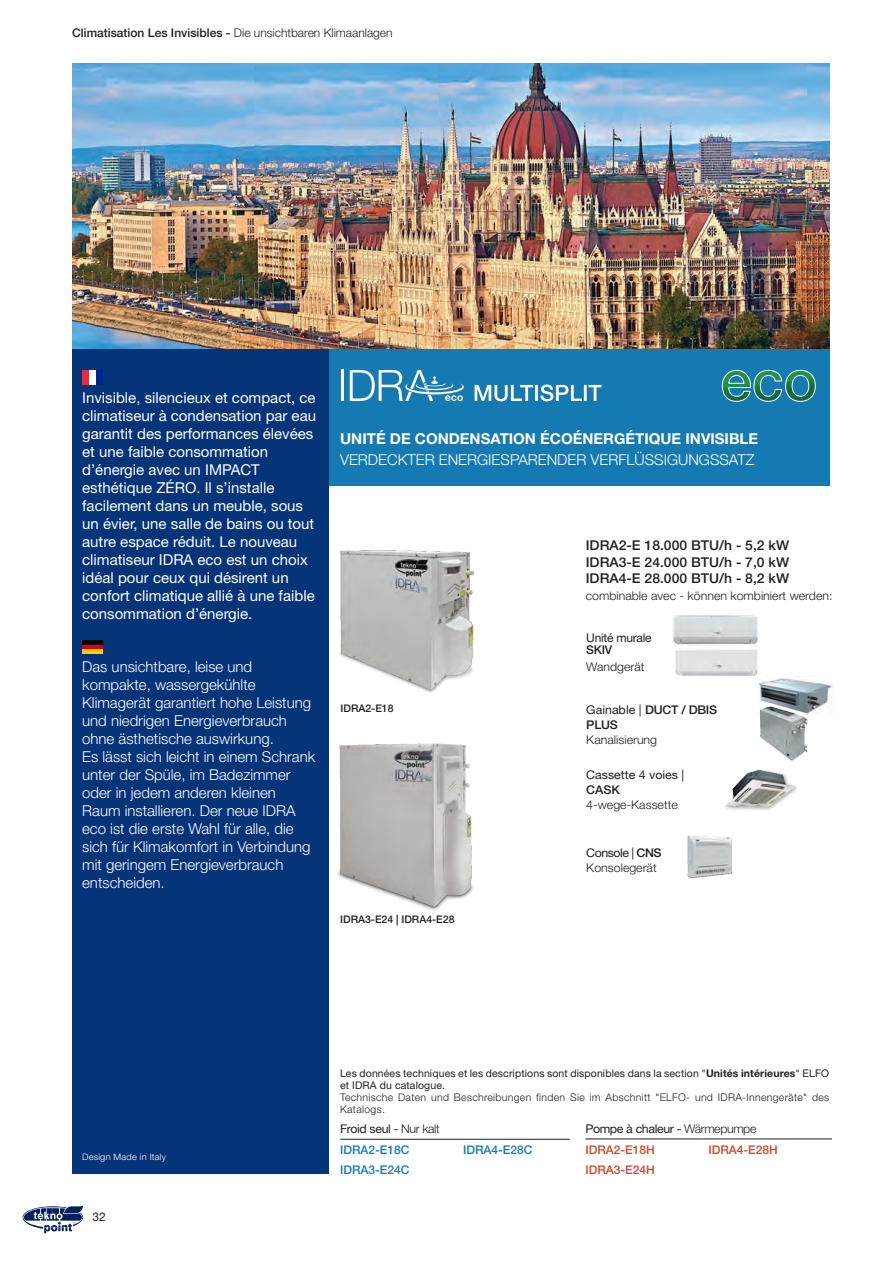
<style>
.page{position:relative;width:893px;height:1263px;background:#fff}
.page>*{position:absolute;margin:0;border:0;box-sizing:border-box;transform-origin:0 0}
.testo_Inglese{font:300 15px/18px "Helvetica Neue LT Std";color:#fff}
.testo_italiano{font:15px/18px "Helvetica Neue LT Std";color:#fff}
.t1{font:700 15px "Helvetica Neue LT Std";color:#fff}
.t2{font:500 13.5px "Helvetica Neue LT Std";color:#231f20}
.t3{font:300 12px "Helvetica Neue LT Std";color:#231f20}
.t4{font:500 12px/15px "Helvetica Neue LT Std";color:#231f20}
.t5{font:12px/12px "Helvetica Neue LT Std";letter-spacing:-.03em;color:#231f20}
.t6{font:500 12px "Helvetica Neue LT Std";color:#cf4827}
.t7{font:500 12px "Helvetica Neue LT Std";color:#157ab1}
.t8{font:12px/15px "Helvetica Neue LT Std";color:#231f20}
.t9{font:10.5px/12px "Helvetica Neue LT Std";letter-spacing:.01em;color:#231f20}
.t10{font:300 10.5px/12px "Helvetica Neue LT Std";letter-spacing:.03em;color:#231f20}
.t11{font:500 10.5px "Helvetica Neue LT Std";color:#231f20}
.t12{font:300 9px "Helvetica Neue LT Std";letter-spacing:.02em;color:#fff}
.s1{font-weight:300}
.s2{font-weight:500}
.s3{font-weight:400}
.s4{font-weight:700}
</style>
<div class="page">
<div style="left:329px;top:349px;width:500px;height:137px;background:#157ab1"></div>
<div style="left:72px;top:349px;width:257px;height:825px;background:#053479"></div>
<svg style="left:22px;top:1205px;width:62px;height:29px"></svg>
<img style="left:72px;top:64px;width:757px;height:285px">
<img style="left:339px;top:550px;width:135px;height:143px">
<img style="left:337px;top:743px;width:136px;height:167px">
<svg style="left:475px;top:384px;width:127px;height:17px"></svg>
<hr style="left:341px;top:370px;width:3px;height:31px;background:#fff">
<svg style="left:350px;top:370px;width:114px;height:31px"></svg>
<svg style="left:722px;top:370px;width:94px;height:32px"></svg>
<img style="left:757px;top:678px;width:75px;height:36px">
<div style="left:724px;top:768px;width:74px;height:43px;background:#231f20;opacity:.4"></div>
<img style="left:724px;top:768px;width:70px;height:43px">
<img style="left:687px;top:835px;width:45px;height:44px">
<img style="left:672px;top:615px;width:88px;height:31px">
<img style="left:757px;top:705px;width:53px;height:56px">
<img style="left:675px;top:649px;width:83px;height:27px">
<div style="left:82px;top:370px;width:21px;height:15px;background:#ed2938"></div>
<div style="left:89px;top:370px;width:14px;height:15px;background:#fff"></div>
<div style="left:96px;top:370px;width:7px;height:15px;background:#002494"></div>
<div style="left:82px;top:640px;width:21px;height:14px;background:#000"></div>
<div style="left:82px;top:645px;width:21px;height:9px;background:#de0000"></div>
<div style="left:82px;top:649px;width:21px;height:5px;background:#ffcf00"></div>
<hr style="left:585px;top:1139px;width:117px;height:1px;background:#231f20">
<hr style="left:702px;top:1139px;width:130px;height:1px;background:#231f20">
<hr style="left:340px;top:1139px;width:117px;height:1px;background:#231f20">
<hr style="left:457px;top:1139px;width:113px;height:1px;background:#231f20">
<p class="t4" style="left:72px;top:25px;width:322px">Climatisation Les Invisibles - <span class="s1">Die unsichtbaren Klimaanlagen</span></p>
<p class="testo_italiano" style="left:82px;top:388px;width:235px">Invisible, silencieux et compact, ce climatiseur à condensation par eau garantit des performances élevées et une faible consommation d’énergie avec un IMPACT esthétique ZÉRO. Il s’installe facilement dans un meuble, sous un évier, une salle de bains ou tout autre espace réduit. Le nouveau climatiseur IDRA eco est un choix idéal pour ceux qui désirent un confort climatique allié à une faible consommation d’énergie.</p>
<p class="testo_Inglese" style="left:82px;top:657px;width:235px">Das unsichtbare, leise und kompakte, wassergekühlte<br>Klimagerät garantiert hohe Leistung und niedrigen Energieverbrauch ohne ästhetische auswirkung.<br>Es lässt sich leicht in einem Schrank unter der Spüle, im Badezimmer oder in jedem anderen kleinen<br>Raum installieren. Der neue IDRA eco ist die erste Wahl für alle, die sich für Klimakomfort in Verbindung mit geringem Energieverbrauch entscheiden.</p>
<p class="t1" style="left:340px;top:430px;width:420px">UNITÉ DE CONDENSATION ÉCOÉNERGÉTIQUE INVISIBLE</p>
<p class="testo_Inglese" style="left:340px;top:451px;width:416px">VERDECKTER ENERGIESPARENDER VERFLÜSSIGUNGSSATZ</p>
<p class="t2" style="left:586px;top:537px;width:205px">IDRA2-E 18.000 BTU/h - 5,2 kW</p>
<p class="t2" style="left:586px;top:554px;width:205px">IDRA3-E 24.000 BTU/h - 7,0 kW</p>
<p class="t2" style="left:586px;top:570px;width:205px">IDRA4-E 28.000 BTU/h - 8,2 kW</p>
<p class="t3" style="left:586px;top:588px;width:248px">combinable avec - können kombiniert werden:</p>
<p class="t11" style="left:341px;top:702px;width:55px">IDRA2-E18</p>
<p class="t11" style="left:340px;top:913px;width:116px">IDRA3-E24 | IDRA4-E28</p>
<p class="t5" style="left:586px;top:631px;width:67px">Unité murale<br><span class="s2">SKIV</span></p>
<p class="t3" style="left:586px;top:659px;width:60px">Wandgerät</p>
<p class="t4" style="left:586px;top:702px;width:132px"><span class="s3">Gainable |</span> DUCT / DBIS<br>PLUS</p>
<p class="t3" style="left:586px;top:732px;width:72px">Kanalisierung</p>
<p class="t8" style="left:586px;top:767px;width:99px">Cassette 4 voies |<br><span class="s2">CASK</span></p>
<p class="t3" style="left:586px;top:797px;width:93px">4-wege-Kassette</p>
<p class="t5" style="left:586px;top:846px;width:77px">Console | <span class="s2">CNS</span></p>
<p class="t3" style="left:586px;top:860px;width:72px">Konsolegerät</p>
<p class="t12" style="left:82px;top:1151px;width:85px">Design Made in Italy</p>
<p class="t5" style="left:93px;top:1210px;width:15px">32</p>
<p class="t9" style="left:340px;top:1067px;width:491px">Les données techniques et les descriptions sont disponibles dans la section "<span class="s4">Unités intérieures</span>" ELFO et IDRA du catalogue.</p>
<p class="t10" style="left:340px;top:1091px;width:491px">Technische Daten und Beschreibungen finden Sie im Abschnitt "ELFO- und IDRA-Innengeräte" des<br>Katalogs.</p>
<p class="t5" style="left:340px;top:1123px;width:101px">Froid seul - <span class="s1">Nur kalt</span></p>
<p class="t7" style="left:340px;top:1142px;width:71px">IDRA2-E18C</p>
<p class="t7" style="left:463px;top:1142px;width:71px">IDRA4-E28C</p>
<p class="t7" style="left:340px;top:1163px;width:71px">IDRA3-E24C</p>
<p class="t5" style="left:585px;top:1122px;width:173px">Pompe à chaleur - <span class="s1">Wärmepumpe</span></p>
<p class="t6" style="left:585px;top:1142px;width:71px">IDRA2-E18H</p>
<p class="t6" style="left:708px;top:1142px;width:71px">IDRA4-E28H</p>
<p class="t6" style="left:585px;top:1162px;width:71px">IDRA3-E24H</p>
</div>
